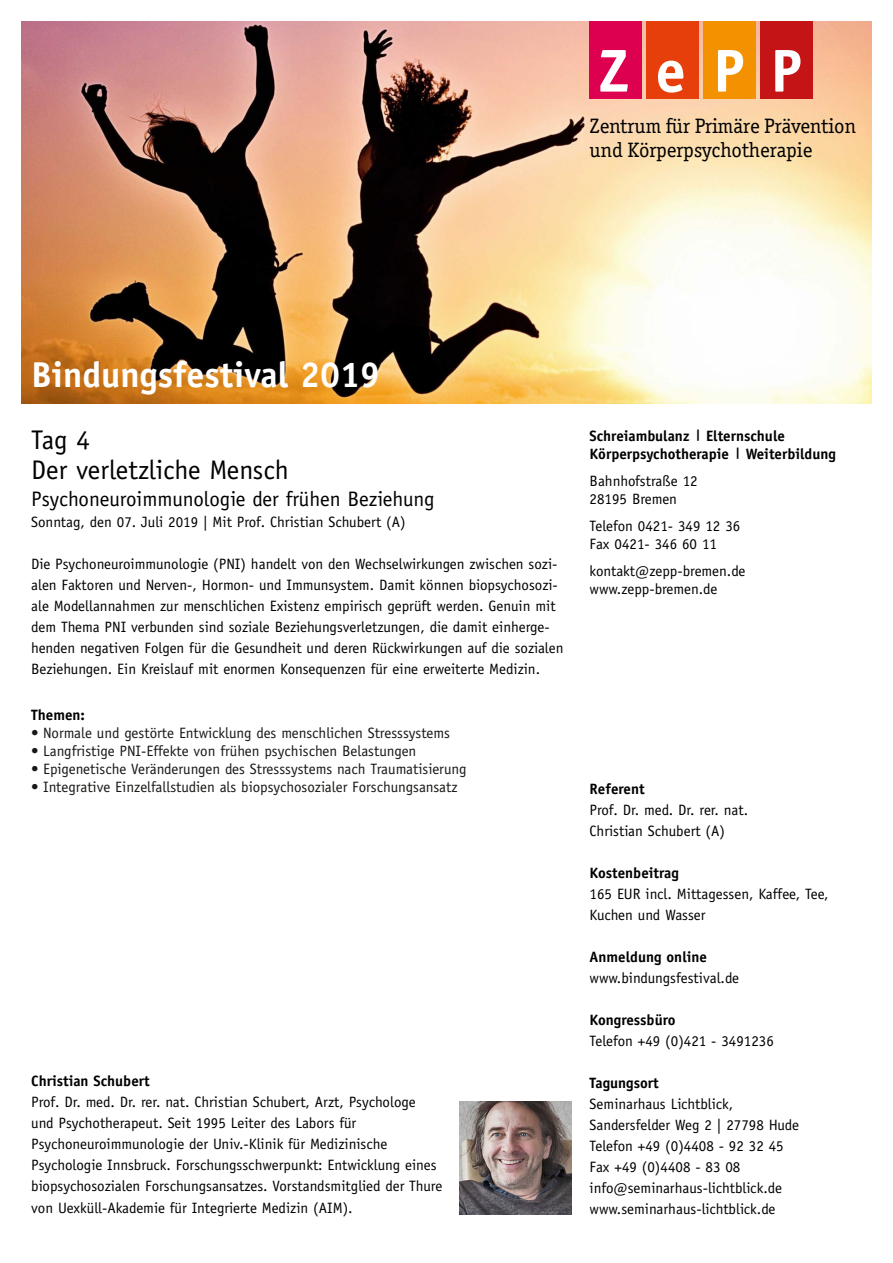
<style>
.page{position:relative;width:893px;height:1263px;background:#fff}
.page>*{position:absolute;margin:0;border:0;box-sizing:border-box;transform-origin:0 0}
.t1{font:700 36px "Officina Sans";color:#fff}
.t2{font:27px/30px "Officina Sans";color:#000}
.t3{font:21px/24px "Officina Serif";color:#000}
.t4{font:21px "Officina Sans";color:#000}
.t5{font:15px/21px "Officina Sans";color:#000}
.t6{font:15px "Officina Sans";color:#191816}
.t7{font:700 15px/18px "Officina Sans";color:#000}
</style>
<div class="page">
<img style="left:21px;top:21px;width:851px;height:383px">
<div style="left:589px;top:21px;width:53px;height:78px;background:#de0050"></div>
<div style="left:646px;top:21px;width:53px;height:78px;background:#e73f0c"></div>
<div style="left:703px;top:21px;width:53px;height:78px;background:#f39100"></div>
<div style="left:761px;top:21px;width:52px;height:78px;background:#c51415"></div>
<svg style="left:600px;top:50px;width:200px;height:43px"></svg>
<img style="left:459px;top:1101px;width:113px;height:113px">
<h3 class="t3" style="left:590px;top:114px;width:268px">Zentrum für Primäre Prävention und Körperpsychotherapie</h3>
<h1 class="t1" style="left:31px;top:352px;width:351px">Bindungsfestival 2019</h1>
<h2 class="t2" style="left:31px;top:424px;width:259px">Tag 4<br>Der verletzliche Mensch</h2>
<h3 class="t4" style="left:31px;top:486px;width:405px">Psychoneuroimmunologie der frühen Beziehung</h3>
<p class="t5" style="left:31px;top:511px;width:376px">Sonntag, den 07. Juli 2019 | Mit Prof. Christian Schubert (A)</p>
<p class="t5" style="left:31px;top:553px;width:534px">Die Psychoneuroimmunologie (PNI) handelt von den Wechselwirkungen zwischen sozi&shy;alen Faktoren und Nerven-, Hormon- und Immunsystem. Damit können biopsychosozi&shy;ale Modellannahmen zur menschlichen Existenz empirisch geprüft werden. Genuin mit dem Thema PNI verbunden sind soziale Beziehungsverletzungen, die damit einherge&shy;henden negativen Folgen für die Gesundheit und deren Rückwirkungen auf die sozialen Beziehungen. Ein Kreislauf mit enormen Konsequenzen für eine erweiterte Medizin.</p>
<p class="t7" style="left:31px;top:706px;width:55px">Themen:</p>
<p class="t6" style="left:31px;top:724px;width:420px">• Normale und gestörte Entwicklung des menschlichen Stresssystems</p>
<p class="t6" style="left:31px;top:742px;width:387px">• Langfristige PNI-Effekte von frühen psychischen Belastungen</p>
<p class="t6" style="left:31px;top:760px;width:437px">• Epigenetische Veränderungen des Stresssystems nach Traumatisierung</p>
<p class="t6" style="left:31px;top:778px;width:428px">• Integrative Einzelfallstudien als biopsychosozialer Forschungsansatz</p>
<p class="t7" style="left:31px;top:1072px;width:120px">Christian Schubert</p>
<p class="t5" style="left:31px;top:1091px;width:413px">Prof. Dr. med. Dr. rer. nat. Christian Schubert, Arzt, Psychologe<br>und Psychotherapeut. Seit 1995 Leiter des Labors für Psychoneuroimmunologie der Univ.-Klinik für Medizinische Psychologie Innsbruck. Forschungsschwerpunkt: Entwicklung eines biopsychosozialen Forschungsansatzes. Vorstandsmitglied der Thure von Uexküll-Akademie für Integrierte Medizin (AIM).</p>
<p class="t7" style="left:590px;top:427px;width:248px">Schreiambulanz <sup>|</sup> Elternschule<br>Körperpsychotherapie <sup>|</sup> Weiterbildung</p>
<p class="t5" style="left:590px;top:472px;width:110px;line-height:18px">Bahnhofstraße 12<br>28195 Bremen</p>
<p class="t5" style="left:590px;top:517px;width:152px;line-height:18px">Telefon 0421- 349 12 36<br>Fax 0421- 346 60 11</p>
<p class="t5" style="left:590px;top:562px;width:157px;line-height:18px">kontakt@zepp-bremen.de www.zepp-bremen.de</p>
<p class="t7" style="left:590px;top:780px;width:57px">Referent</p>
<p class="t5" style="left:590px;top:799px;width:160px">Prof. Dr. med. Dr. rer. nat.<br>Christian Schubert (A)</p>
<p class="t7" style="left:590px;top:864px;width:91px">Kostenbeitrag</p>
<p class="t5" style="left:590px;top:883px;width:240px">165 EUR incl. Mittagessen, Kaffee, Tee,<br>Kuchen und Wasser</p>
<p class="t7" style="left:590px;top:948px;width:119px">Anmeldung online</p>
<p class="t5" style="left:590px;top:967px;width:151px">www.bindungsfestival.de</p>
<p class="t7" style="left:590px;top:1011px;width:87px">Kongressbüro</p>
<p class="t5" style="left:590px;top:1030px;width:186px">Telefon +49 (0)421 - 3491236</p>
<p class="t7" style="left:590px;top:1074px;width:71px">Tagungsort</p>
<p class="t5" style="left:590px;top:1093px;width:211px">Seminarhaus Lichtblick,<br>Sandersfelder Weg 2 | 27798 Hude<br>Telefon +49 (0)4408 - 92 32 45<br>Fax +49 (0)4408 - 83 08 info@seminarhaus-lichtblick.de www.seminarhaus-lichtblick.de</p>
</div>
